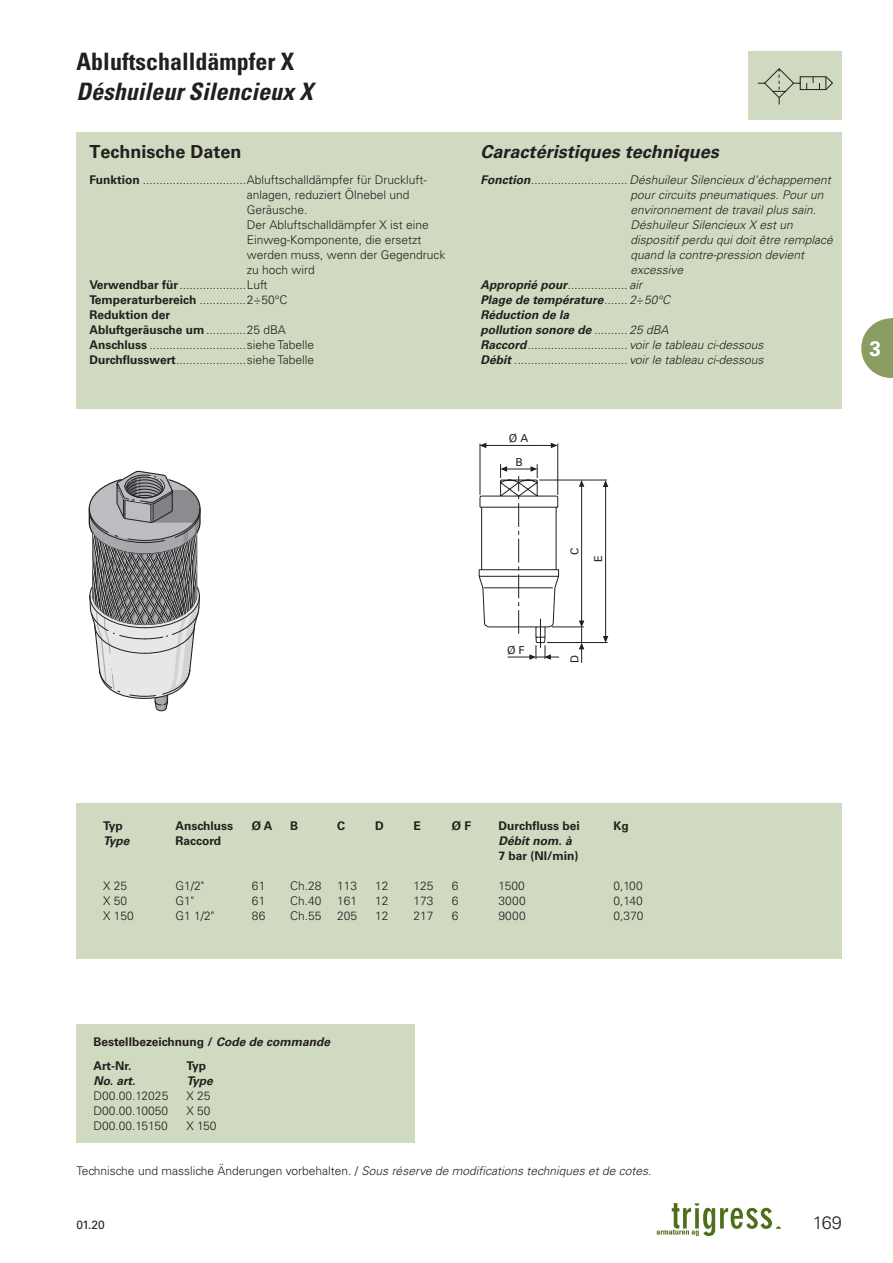
<style>
.page{position:relative;width:893px;height:1263px;background:#fff}
.page>*{position:absolute;margin:0;border:0;box-sizing:border-box;transform-origin:0 0}
.DB_Seitentitel_FR{font:italic 700 condensed 24px "Univers";color:#231f20}
.DB_Seitentitel_DE{font:700 condensed 24px "Univers";color:#231f20}
.t1{font:700 21px "Univers";color:#fff}
.Fliesstext{font:italic 700 18px "Univers";color:#231f20}
.Fliesstext-2{font:700 18px "Univers";color:#231f20}
.t2{font:300 18px "Univers";color:#231f20}
.Fliesstext-3{font:300 12px/15px "Univers";color:#231f20}
.Fliesstext-4{font:italic 300 12px/15px "Univers";color:#231f20}
.Fliesstext-5{font:700 12px "Univers";color:#231f20}
.Fliesstext-6{font:italic 700 12px "Univers";color:#231f20}
._8pt_fett{font:700 12px "Univers";color:#231f20}
.t3{font:12px "Univers";color:#231f20}
.t4{font:10.95px "Univers";color:#231f20}
.s1{font-weight:700}
.s2{font-weight:300}
.s3{font-weight:300;font-style:normal}
.s4{font-style:italic}
.s5{font-style:normal}
</style>
<div class="page">
<svg style="left:657px;top:1203px;width:124px;height:33px"></svg>
<svg style="left:861px;top:318px;width:30px;height:60px"></svg>
<div style="left:864px;top:338px;width:23px;height:21px;background:#8a9e62"></div>
<hr style="left:891px;top:318px;width:2px;height:60px;background:#8a9e62">
<div style="left:77px;top:804px;width:765px;height:155px;background:#d0dac0"></div>
<div style="left:77px;top:132px;width:765px;height:276px;background:#d0dac0"></div>
<div style="left:748px;top:51px;width:94px;height:68px;background:#d0dac0"></div>
<svg style="left:757px;top:68px;width:76px;height:37px"></svg>
<svg style="left:88px;top:471px;width:113px;height:241px"></svg>
<hr style="left:581px;top:486px;width:1px;height:135px;background:#231f20">
<hr style="left:539px;top:480px;width:68px;height:1px;background:#231f20">
<svg style="left:579px;top:480px;width:5px;height:7px"></svg>
<hr style="left:605px;top:486px;width:1px;height:150px;background:#231f20">
<hr style="left:547px;top:642px;width:61px;height:1px;background:#231f20">
<svg style="left:603px;top:636px;width:5px;height:7px"></svg>
<svg style="left:603px;top:480px;width:5px;height:7px"></svg>
<hr style="left:552px;top:627px;width:32px;height:1px;background:#231f20">
<hr style="left:486px;top:445px;width:65px;height:1px;background:#231f20">
<hr style="left:557px;top:443px;width:1px;height:52px;background:#231f20">
<hr style="left:480px;top:443px;width:1px;height:52px;background:#231f20">
<svg style="left:480px;top:443px;width:6px;height:5px"></svg>
<svg style="left:551px;top:443px;width:7px;height:5px"></svg>
<svg style="left:579px;top:620px;width:5px;height:43px"></svg>
<svg style="left:478px;top:464px;width:82px;height:196px"></svg>
<div style="left:77px;top:1024px;width:338px;height:119px;background:#d0dac0"></div>
<p class="DB_Seitentitel_DE" style="left:77px;top:47px;width:219px">Abluftschalldämpfer X</p>
<p class="DB_Seitentitel_FR" style="left:77px;top:77px;width:238px">Déshuileur Silencieux X</p>
<p class="Fliesstext-2" style="left:89px;top:141px;width:154px">Technische Daten</p>
<p class="Fliesstext-5" style="left:89px;top:172px;width:52px">Funktion</p>
<p class="Fliesstext-3" style="left:247px;top:172px;width:200px">Abluftschalldämpfer für Druckluft&shy;anlagen, reduziert Ölnebel und<br>Geräusche.<br>Der Abluftschalldämpfer X ist eine<br>Einweg-Komponente, die ersetzt werden muss, wenn der Gegendruck zu hoch wird</p>
<p class="Fliesstext-3" style="left:89px;top:277px;width:180px"><span class="s1">Verwendbar für</span>....................Luft</p>
<p class="Fliesstext-3" style="left:89px;top:292px;width:200px"><span class="s1">Temperaturbereich</span> ..............2÷50°C</p>
<p class="Fliesstext-5" style="left:89px;top:307px;width:82px">Reduktion der</p>
<p class="Fliesstext-5" style="left:89px;top:322px;width:198px">Abluftgeräusche um<span class="s2">............25 dBA</span></p>
<p class="Fliesstext-3" style="left:89px;top:337px;width:226px"><span class="s1">Anschluss</span> .............................siehe Tabelle</p>
<p class="Fliesstext-3" style="left:89px;top:352px;width:226px"><span class="s1">Durchflusswert</span>.....................siehe Tabelle</p>
<p class="Fliesstext" style="left:481px;top:141px;width:240px">Caractéristiques techniques</p>
<p class="Fliesstext-6" style="left:481px;top:172px;width:51px">Fonction</p>
<p class="Fliesstext-4" style="left:629px;top:172px;width:205px">Déshuileur Silencieux d’échappement pour circuits pneumatiques. Pour un environnement de travail plus sain.<br>Déshuileur Silencieux X est un dispositif perdu qui doit être remplacé quand la contre-pression devient excessive</p>
<p class="Fliesstext-4" style="left:481px;top:277px;width:163px"><span class="s1">Approprié pour</span>.................. air</p>
<p class="Fliesstext-6" style="left:481px;top:292px;width:191px">Plage de température<span class="s2">....... 2</span><span class="s3">÷</span><span class="s2">50°C</span></p>
<p class="Fliesstext-6" style="left:481px;top:307px;width:90px">Réduction de la</p>
<p class="Fliesstext-6" style="left:481px;top:322px;width:189px">pollution sonore de <span class="s2">.......... 25 dBA</span></p>
<p class="Fliesstext-4" style="left:481px;top:337px;width:284px"><span class="s1">Raccord</span>.............................. voir le tableau ci-dessous</p>
<p class="Fliesstext-4" style="left:481px;top:352px;width:284px"><span class="s1">Débit</span> .................................. voir le tableau ci-dessous</p>
<p class="t4" style="left:509px;top:432px;width:21px">Ø A</p>
<p class="t4" style="left:515px;top:455px;width:9px">B</p>
<p class="t4" style="left:507px;top:643px;width:19px">Ø F</p>
<p class="t4" style="left:568px;top:555px;width:9px;rotate:-90deg">C</p>
<p class="t4" style="left:592px;top:562px;width:8px;rotate:-90deg">E</p>
<p class="t4" style="left:568px;top:663px;width:9px;rotate:-90deg">D</p>
<h2 class="t1" style="left:870px;top:336px;width:13px">3</h2>
<p class="Fliesstext-5" style="left:103px;top:819px;width:21px">Typ</p>
<p class="Fliesstext-5" style="left:175px;top:819px;width:59px">Anschluss</p>
<p class="Fliesstext-5" style="left:252px;top:819px;width:22px">Ø A</p>
<p class="Fliesstext-5" style="left:290px;top:819px;width:10px">B</p>
<p class="Fliesstext-5" style="left:337px;top:819px;width:10px">C</p>
<p class="Fliesstext-5" style="left:375px;top:819px;width:10px">D</p>
<p class="Fliesstext-5" style="left:414px;top:819px;width:9px">E</p>
<p class="Fliesstext-5" style="left:452px;top:819px;width:21px">Ø F</p>
<p class="Fliesstext-5" style="left:499px;top:819px;width:83px">Durchfluss bei</p>
<p class="Fliesstext-5" style="left:613px;top:819px;width:17px">Kg</p>
<p class="Fliesstext-6" style="left:103px;top:834px;width:28px">Type</p>
<p class="Fliesstext-5" style="left:175px;top:834px;width:47px">Raccord</p>
<p class="Fliesstext-6" style="left:499px;top:834px;width:75px">Débit nom. à</p>
<p class="Fliesstext-5" style="left:499px;top:849px;width:82px">7 bar (Nl/min)</p>
<p class="Fliesstext-3" style="left:103px;top:878px;width:26px">X 25</p>
<p class="Fliesstext-3" style="left:175px;top:878px;width:30px">G1/2"</p>
<p class="Fliesstext-3" style="left:252px;top:878px;width:15px">61</p>
<p class="Fliesstext-3" style="left:290px;top:878px;width:33px">Ch.28</p>
<p class="Fliesstext-3" style="left:337px;top:878px;width:22px">113</p>
<p class="Fliesstext-3" style="left:375px;top:878px;width:15px">12</p>
<p class="Fliesstext-3" style="left:414px;top:878px;width:22px">125</p>
<p class="Fliesstext-3" style="left:452px;top:878px;width:8px">6</p>
<p class="Fliesstext-3" style="left:499px;top:878px;width:28px">1500</p>
<p class="Fliesstext-3" style="left:613px;top:878px;width:31px">0,100</p>
<p class="Fliesstext-3" style="left:103px;top:893px;width:26px">X 50</p>
<p class="Fliesstext-3" style="left:175px;top:893px;width:20px">G1"</p>
<p class="Fliesstext-3" style="left:252px;top:893px;width:15px">61</p>
<p class="Fliesstext-3" style="left:290px;top:893px;width:33px">Ch.40</p>
<p class="Fliesstext-3" style="left:337px;top:893px;width:22px">161</p>
<p class="Fliesstext-3" style="left:375px;top:893px;width:15px">12</p>
<p class="Fliesstext-3" style="left:414px;top:893px;width:22px">173</p>
<p class="Fliesstext-3" style="left:452px;top:893px;width:8px">6</p>
<p class="Fliesstext-3" style="left:499px;top:893px;width:29px">3000</p>
<p class="Fliesstext-3" style="left:613px;top:893px;width:31px">0,140</p>
<p class="Fliesstext-3" style="left:103px;top:908px;width:32px">X 150</p>
<p class="Fliesstext-3" style="left:175px;top:908px;width:40px">G1 1/2"</p>
<p class="Fliesstext-3" style="left:252px;top:908px;width:15px">86</p>
<p class="Fliesstext-3" style="left:290px;top:908px;width:33px">Ch.55</p>
<p class="Fliesstext-3" style="left:337px;top:908px;width:22px">205</p>
<p class="Fliesstext-3" style="left:375px;top:908px;width:15px">12</p>
<p class="Fliesstext-3" style="left:414px;top:908px;width:22px">217</p>
<p class="Fliesstext-3" style="left:452px;top:908px;width:8px">6</p>
<p class="Fliesstext-3" style="left:499px;top:908px;width:29px">9000</p>
<p class="Fliesstext-3" style="left:613px;top:908px;width:32px">0,370</p>
<p class="_8pt_fett" style="left:94px;top:1035px;width:238px">Bestellbezeichnung / <span class="s4">Code de commande</span></p>
<p class="Fliesstext-5" style="left:94px;top:1059px;width:39px">Art-Nr.</p>
<p class="Fliesstext-5" style="left:187px;top:1059px;width:21px">Typ</p>
<p class="Fliesstext-6" style="left:94px;top:1074px;width:43px">No. art.</p>
<p class="Fliesstext-6" style="left:187px;top:1074px;width:28px">Type</p>
<p class="Fliesstext-3" style="left:94px;top:1088px;width:76px">D00.00.12025</p>
<p class="Fliesstext-3" style="left:187px;top:1088px;width:26px">X 25</p>
<p class="Fliesstext-3" style="left:94px;top:1103px;width:76px">D00.00.10050</p>
<p class="Fliesstext-3" style="left:187px;top:1103px;width:26px">X 50</p>
<p class="Fliesstext-3" style="left:94px;top:1118px;width:76px">D00.00.15150</p>
<p class="Fliesstext-3" style="left:187px;top:1118px;width:32px">X 150</p>
<p class="Fliesstext-4" style="left:77px;top:1163px;width:576px"><span class="s5">Technische und massliche Änderungen vorbehalten. /</span> Sous réserve de modifications techniques et de cotes.</p>
<p class="t3" style="left:77px;top:1217px;width:30px">01.20</p>
<h3 class="t2" style="left:813px;top:1212px;width:31px">169</h3>
</div>
